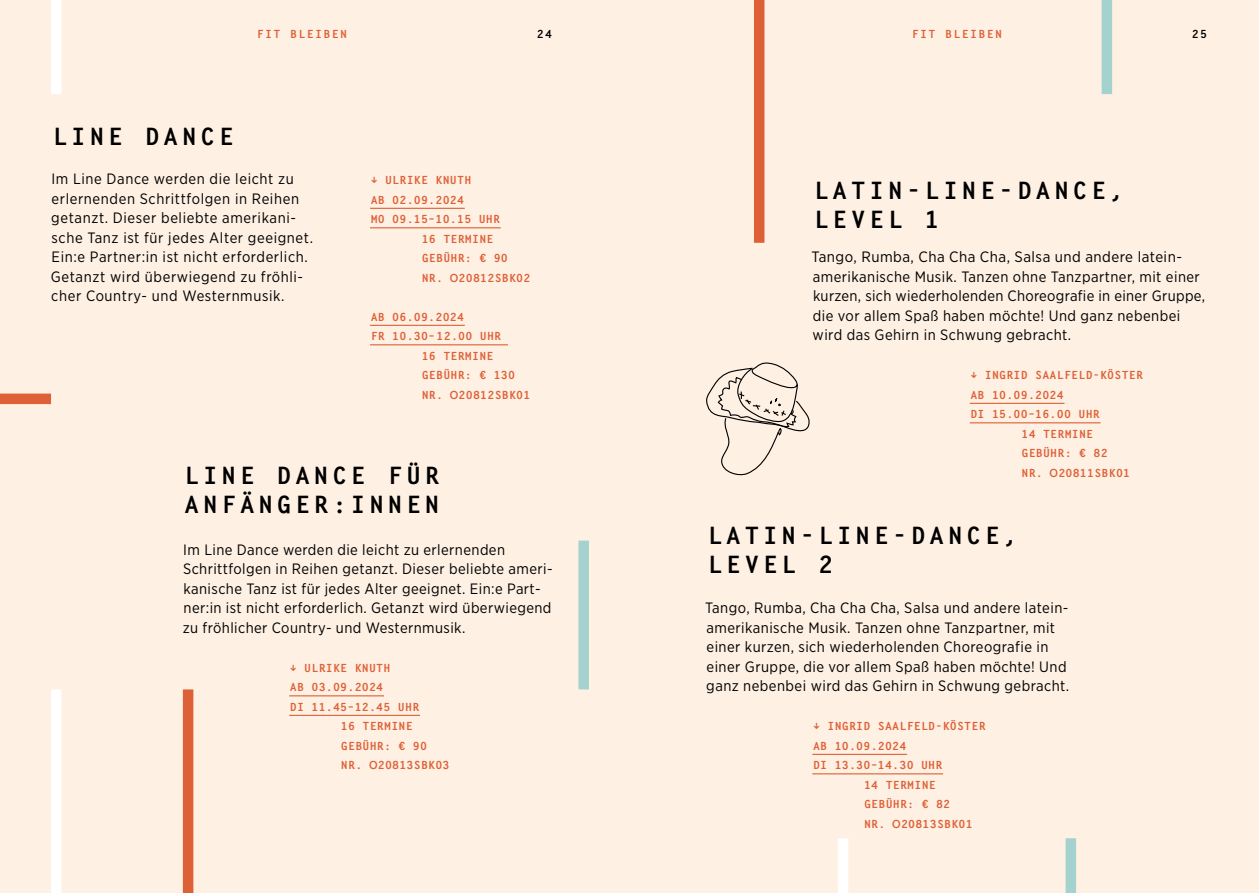
<style>
.page{position:relative;width:1259px;height:893px;background:#fef0e3}
.page>*{position:absolute;margin:0;border:0;box-sizing:border-box;transform-origin:0 0}
.t1{font:24px/29.2px "Koerberhaus";letter-spacing:.03em;color:#000}
.t2{font:15px/19.5px "Gotham Narrow";letter-spacing:.03em;color:#000}
.t3{font:11.25px "Koerberhaus";letter-spacing:-.1em;color:#de6036}
.t4{font:11.25px "Koerberhaus";color:#de6036}
.t5{font:11.25px "Koerberhaus";color:#000}
.s1{font-family:"Helvetica Neue";font-weight:500}
</style>
<div class="page">
<div style="left:1101px;top:0;width:11px;height:94px;background:#a4d3cf"></div>
<div style="left:838px;top:838px;width:10px;height:55px;background:#fff"></div>
<div style="left:1065px;top:838px;width:11px;height:55px;background:#a4d3cf"></div>
<div style="left:754px;top:0;width:10px;height:243px;background:#de6036"></div>
<div style="left:51px;top:689px;width:11px;height:204px;background:#fff"></div>
<div style="left:578px;top:541px;width:11px;height:148px;background:#a4d3cf"></div>
<div style="left:51px;top:0;width:11px;height:94px;background:#fff"></div>
<div style="left:183px;top:689px;width:10px;height:204px;background:#de6036"></div>
<div style="left:0;top:394px;width:51px;height:10px;background:#de6036"></div>
<svg style="left:706px;top:362px;width:104px;height:114px"></svg>
<hr style="left:969px;top:403px;width:95px;height:1px;background:#de6036">
<hr style="left:969px;top:422px;width:131px;height:1px;background:#de6036">
<hr style="left:370px;top:208px;width:95px;height:1px;background:#de6036">
<hr style="left:370px;top:227px;width:131px;height:1px;background:#de6036">
<hr style="left:370px;top:325px;width:95px;height:1px;background:#de6036">
<hr style="left:370px;top:344px;width:138px;height:1px;background:#de6036">
<hr style="left:289px;top:695px;width:95px;height:1px;background:#de6036">
<hr style="left:289px;top:715px;width:131px;height:1px;background:#de6036">
<hr style="left:812px;top:754px;width:95px;height:1px;background:#de6036">
<hr style="left:812px;top:773px;width:131px;height:1px;background:#de6036">
<p class="t4" style="left:256px;top:27px;width:93px">FIT BLEIBEN</p>
<p class="t5" style="left:536px;top:27px;width:18px">24</p>
<p class="t4" style="left:911px;top:27px;width:93px">FIT BLEIBEN</p>
<p class="t5" style="left:1191px;top:27px;width:18px">25</p>
<h1 class="t1" style="left:51px;top:122px;width:186px">LINE DANCE</h1>
<p class="t2" style="left:51px;top:169px;width:264px">Im Line Dance werden die leicht zu erlernenden Schrittfolgen in Reihen getanzt. Dieser beliebte amerikani&shy;sche Tanz ist für jedes Alter geeignet.<br>Ein:e Partner:in ist nicht erforderlich.<br>Getanzt wird überwiegend zu fröhli&shy;cher Country- und Westernmusik.</p>
<p class="t3" style="left:370px;top:173px;width:103px">↓ ULRIKE KNUTH</p>
<p class="t3" style="left:370px;top:193px;width:96px">AB 02.09.2024</p>
<p class="t3" style="left:370px;top:212px;width:132px">MO 09.15-10.15 UHR</p>
<p class="t3" style="left:421px;top:232px;width:75px">16 TERMINE</p>
<p class="t3" style="left:370px;top:251px;width:30px">G</p>
<p class="t3" style="left:428px;top:251px;width:82px">EBÜHR: € 90</p>
<p class="t3" style="left:370px;top:270px;width:30px">N</p>
<p class="t3" style="left:428px;top:270px;width:104px">R. <span class="s1">O</span>20812SBK02</p>
<p class="t3" style="left:370px;top:310px;width:96px">AB 06.09.2024</p>
<p class="t3" style="left:370px;top:329px;width:133px">FR 10.30–12.00 UHR</p>
<p class="t3" style="left:421px;top:348px;width:75px">16 TERMINE</p>
<p class="t3" style="left:370px;top:368px;width:30px">G</p>
<p class="t3" style="left:428px;top:368px;width:89px">EBÜHR: € 130</p>
<p class="t3" style="left:370px;top:387px;width:30px">N</p>
<p class="t3" style="left:428px;top:387px;width:104px">R. <span class="s1">O</span>20812SBK01</p>
<h1 class="t1" style="left:183px;top:460px;width:259px">LINE DANCE FÜR<br>ANFÄNGER:INNEN</h1>
<p class="t2" style="left:183px;top:539px;width:371px">Im Line Dance werden die leicht zu erlernenden Schrittfolgen in Reihen getanzt. Dieser beliebte ameri&shy;kanische Tanz ist für jedes Alter geeignet. Ein:e Part&shy;ner:in ist nicht erforderlich. Getanzt wird überwiegend zu fröhlicher Country- und Westernmusik.</p>
<p class="t3" style="left:289px;top:661px;width:103px">↓ ULRIKE KNUTH</p>
<p class="t3" style="left:289px;top:680px;width:96px">AB 03.09.2024</p>
<p class="t3" style="left:289px;top:700px;width:132px">DI 11.45–12.45 UHR</p>
<p class="t3" style="left:340px;top:719px;width:75px">16 TERMINE</p>
<p class="t3" style="left:289px;top:739px;width:30px">G</p>
<p class="t3" style="left:347px;top:739px;width:82px">EBÜHR: € 90</p>
<p class="t3" style="left:289px;top:758px;width:30px">N</p>
<p class="t3" style="left:347px;top:758px;width:104px">R. <span class="s1">O</span>20813SBK03</p>
<h1 class="t1" style="left:812px;top:175px;width:315px">LATIN-LINE-DANCE,<br>LEVEL 1</h1>
<p class="t2" style="left:811px;top:247px;width:395px">Tango, Rumba, Cha Cha Cha, Salsa und andere latein&shy;amerikanische Musik. Tanzen ohne Tanzpartner, mit einer kurzen, sich wiederholenden Choreografie in einer Gruppe, die vor allem Spaß haben möchte! Und ganz nebenbei wird das Gehirn in Schwung gebracht.</p>
<p class="t3" style="left:969px;top:368px;width:80px">↓ INGRID SAAL</p>
<p class="t3" style="left:1063px;top:368px;width:82px">FELD-KÖSTER</p>
<p class="t3" style="left:969px;top:388px;width:96px">AB 10.09.2024</p>
<p class="t3" style="left:969px;top:407px;width:116px">DI 15.00- 16.00 UHR</p>
<p class="t3" style="left:1020px;top:427px;width:75px">14 TERMINE</p>
<p class="t3" style="left:969px;top:446px;width:30px">G</p>
<p class="t3" style="left:1028px;top:446px;width:82px">EBÜHR: € 82</p>
<p class="t3" style="left:969px;top:465px;width:30px">N</p>
<p class="t3" style="left:1028px;top:465px;width:104px">R. <span class="s1">O</span>20811SBK01</p>
<h1 class="t1" style="left:706px;top:520px;width:315px">LATIN-LINE-DANCE,<br>LEVEL 2</h1>
<p class="t2" style="left:705px;top:598px;width:365px">Tango, Rumba, Cha Cha Cha, Salsa und andere latein&shy;amerikanische Musik. Tanzen ohne Tanzpartner, mit einer kurzen, sich wiederholenden Choreografie in einer Gruppe, die vor allem Spaß haben möchte! Und ganz nebenbei wird das Gehirn in Schwung gebracht.</p>
<p class="t3" style="left:812px;top:719px;width:80px">↓ INGRID SAAL</p>
<p class="t3" style="left:906px;top:719px;width:82px">FELD-KÖSTER</p>
<p class="t3" style="left:812px;top:739px;width:96px">AB 10.09.2024</p>
<p class="t3" style="left:812px;top:758px;width:132px">DI 13.30- 14.30 UHR</p>
<p class="t3" style="left:863px;top:778px;width:75px">14 TERMINE</p>
<p class="t3" style="left:812px;top:797px;width:30px">G</p>
<p class="t3" style="left:870px;top:797px;width:82px">EBÜHR: € 82</p>
<p class="t3" style="left:812px;top:816px;width:30px">N</p>
<p class="t3" style="left:870px;top:816px;width:104px">R. <span class="s1">O</span>20813SBK01</p>
</div>
